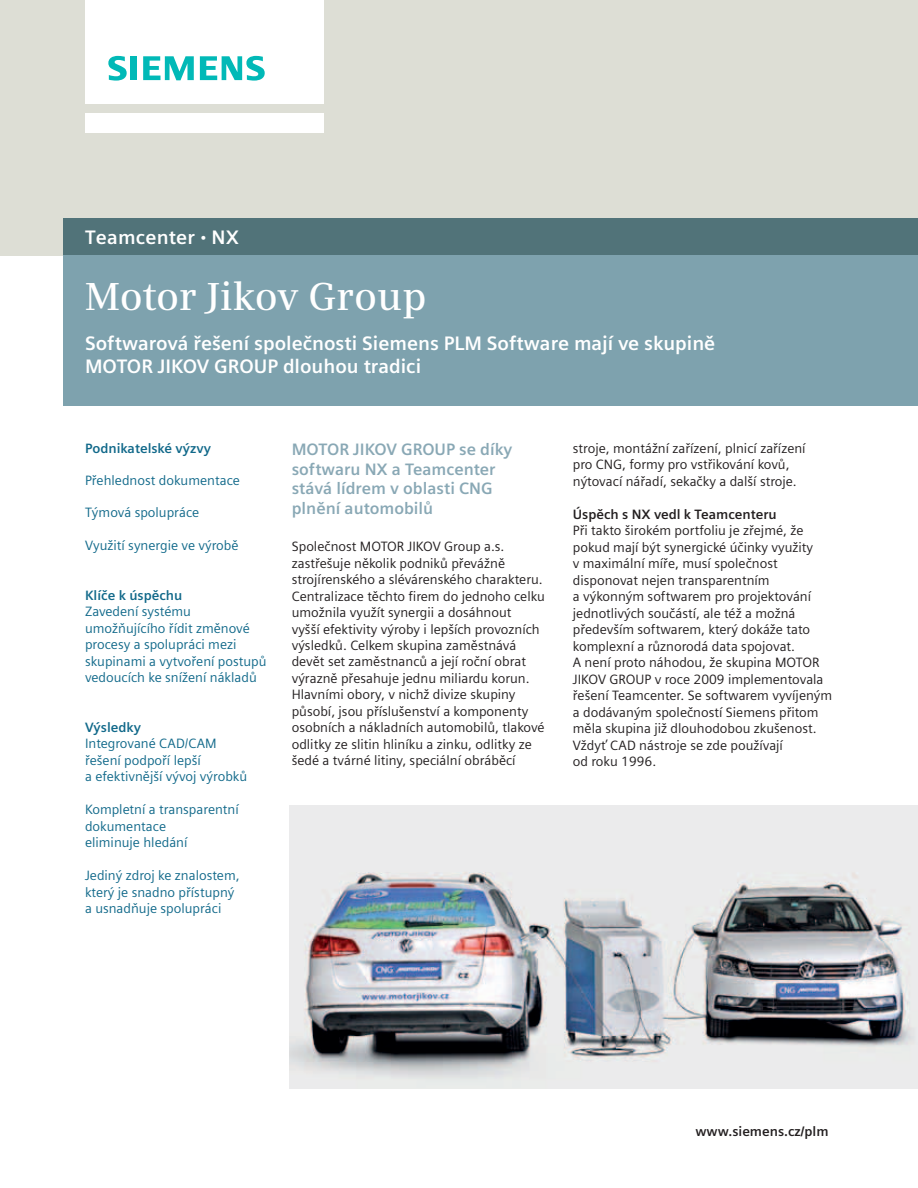
<style>
.page{position:relative;width:918px;height:1188px;background:#fff}
.page>*{position:absolute;margin:0;border:0;box-sizing:border-box;transform-origin:0 0}
.t1{font:600 39px "Siemens Serif";color:#fff}
.t2{font:700 19.5px/23.4px "Siemens Sans";color:#fff}
.t3{font:700 16.5px/19.5px "Siemens Sans";color:#89a8b5}
.t4{font:13.5px/16.5px "Siemens Sans";color:#231f20}
.t5{font:13.5px/16.5px "Siemens Sans";color:#11698a}
.t6{font:700 13.5px "Siemens Sans";color:#231f20}
.t7{font:700 13.5px "Siemens Sans";color:#11698a}
.s1{font-size:12px}
</style>
<div class="page">
<div style="left:0;top:0;width:918px;height:255px;background:#ddded5"></div>
<img style="left:289px;top:805px;width:629px;height:284px">
<div style="left:85px;top:113px;width:238px;height:19px;background:#fff"></div>
<div style="left:85px;top:0;width:238px;height:104px;background:#fff"></div>
<svg style="left:108px;top:56px;width:19px;height:25px"></svg>
<div style="left:130px;top:56px;width:7px;height:24px;background:#01b9b7"></div>
<svg style="left:143px;top:56px;width:51px;height:24px"></svg>
<svg style="left:200px;top:56px;width:65px;height:25px"></svg>
<div style="left:64px;top:218px;width:854px;height:37px;background:#517379"></div>
<div style="left:64px;top:255px;width:854px;height:151px;background:#7ea2ae"></div>
<h2 class="t2" style="left:85px;top:225px;width:155px">Teamcenter <span class="s1">•</span> NX</h2>
<h1 class="t1" style="left:85px;top:273px;width:343px">Motor Jikov Group</h1>
<h2 class="t2" style="left:85px;top:332px;width:632px">Softwarová řešení společnosti Siemens PLM Software mají ve skupině<br>MOTOR JIKOV GROUP dlouhou tradici</h2>
<p class="t7" style="left:85px;top:440px;width:127px">Podnikatelské výzvy</p>
<p class="t5" style="left:85px;top:472px;width:156px">Přehlednost dokumentace</p>
<p class="t5" style="left:85px;top:505px;width:116px">Týmová spolupráce</p>
<p class="t5" style="left:85px;top:537px;width:155px">Využití synergie ve výrobě</p>
<p class="t7" style="left:85px;top:587px;width:99px">Klíče k úspěchu</p>
<p class="t5" style="left:85px;top:603px;width:183px">Zavedení systému umožňujícího řídit změnové procesy a spolupráci mezi skupinami a vytvoření postupů vedoucích ke snížení nákladů</p>
<p class="t7" style="left:85px;top:719px;width:57px">Výsledky</p>
<p class="t5" style="left:85px;top:735px;width:164px">Integrované CAD/CAM řešení podpoří lepší<br>a efektivnější vývoj výrobků</p>
<p class="t5" style="left:85px;top:801px;width:155px">Kompletní a transparentní dokumentace<br>eliminuje hledání</p>
<p class="t5" style="left:85px;top:867px;width:156px">Jediný zdroj ke znalostem, který je snadno přístupný a usnadňuje spolupráci</p>
<p class="t3" style="left:292px;top:440px;width:222px">MOTOR JIKOV GROUP se díky softwaru NX a Teamcenter stává lídrem v oblasti CNG plnění automobilů</p>
<p class="t4" style="left:292px;top:538px;width:255px">Společnost MOTOR JIKOV Group a.s. zastřešuje několik podniků převážně strojírenského a slévárenského charakteru.<br>Centralizace těchto firem do jednoho celku umožnila využít synergii a dosáhnout<br>vyšší efektivity výroby i lepších provozních výsledků. Celkem skupina zaměstnává devět set zaměstnanců a její roční obrat výrazně přesahuje jednu miliardu korun.<br>Hlavními obory, v nichž divize skupiny působí, jsou příslušenství a komponenty osobních a nákladních automobilů, tlakové odlitky ze slitin hliníku a zinku, odlitky ze šedé a tvárné litiny, speciální obráběcí</p>
<p class="t4" style="left:573px;top:440px;width:234px">stroje, montážní zařízení, plnicí zařízení pro CNG, formy pro vstřikování kovů, nýtovací nářadí, sekačky a další stroje.</p>
<p class="t6" style="left:573px;top:506px;width:205px">Úspěch s NX vedl k Teamcenteru</p>
<p class="t4" style="left:573px;top:522px;width:261px">Při takto širokém portfoliu je zřejmé, že pokud mají být synergické účinky využity<br>v maximální míře, musí společnost disponovat nejen transparentním<br>a výkonným softwarem pro projektování jednotlivých součástí, ale též a možná především softwarem, který dokáže tato komplexní a různorodá data spojovat.<br>A není proto náhodou, že skupina MOTOR JIKOV GROUP v roce 2009 implementovala řešení Teamcenter. Se softwarem vyvíjeným a dodávaným společností Siemens přitom měla skupina již dlouhodobou zkušenost.<br>Vždyť CAD nástroje se zde používají<br>od roku 1996.</p>
<p class="t6" style="left:695px;top:1124px;width:135px">www.siemens.cz/plm</p>
</div>
